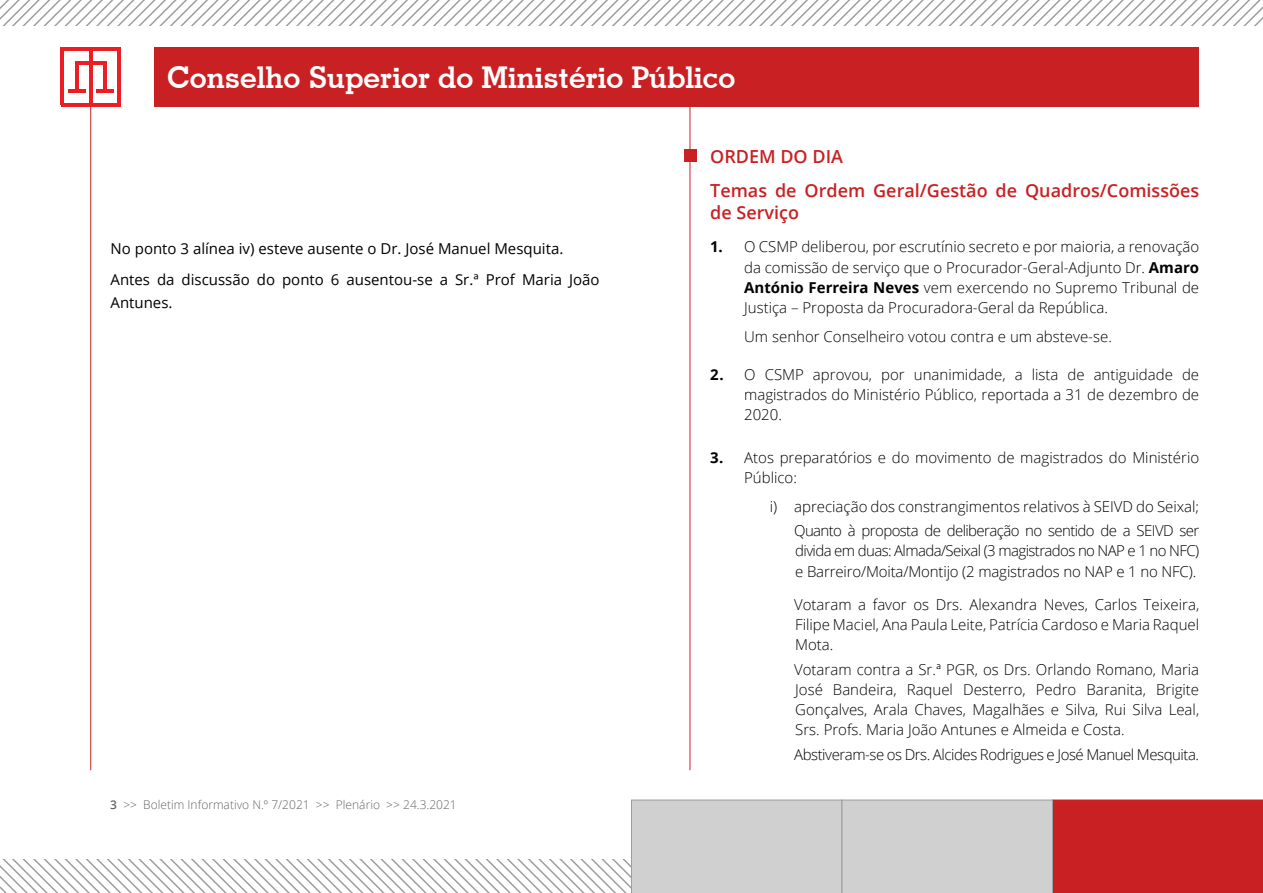
<style>
.page{position:relative;width:1263px;height:893px;background:#fff}
.page>*{position:absolute;margin:0;border:0;box-sizing:border-box;transform-origin:0 0}
.t1{font:700 30px "Geometric Slab 703 BT";color:#fff}
.titulo_texto{font:600 18px/21.6px "Open Sans";color:#c92123}
.titulo_texto_maiuscu{font:600 18px "Open Sans";color:#c92123}
.alínea_1{font:300 15px/20.2px "Open Sans";color:#000;text-align:justify}
.texto_miolo_light{font:300 15px/20.2px "Open Sans";color:#000;text-align:justify}
.t2{font:15px/22.5px "Open Sans";color:#000}
.texto_miolo_fim{font:300 15px/20.2px "Open Sans";color:#000;text-align:justify}
.alínea_1-2{font:300 15px "Open Sans";letter-spacing:-.03em;color:#000}
.texto_miolo_sem_núme{font:300 15px "Open Sans";color:#000}
.t3{font:300 12px "Open Sans";color:#646464}
.s1{font-weight:600}
.s2{font-weight:700}
</style>
<div class="page">
<svg style="left:0;top:800px;width:1263px;height:93px"></svg>
<div style="left:154px;top:47px;width:1045px;height:60px;background:#c92123"></div>
<hr style="left:90px;top:104px;width:1px;height:666px;background:#c92123">
<hr style="left:75px;top:61px;width:3px;height:31px;background:#ed1d24">
<hr style="left:61px;top:47px;width:3px;height:58px;background:#ed1d24">
<hr style="left:117px;top:49px;width:3px;height:56px;background:#ed1d24">
<hr style="left:61px;top:103px;width:59px;height:4px;background:#ed1d24">
<hr style="left:61px;top:47px;width:59px;height:4px;background:#ed1d24">
<hr style="left:89px;top:48px;width:3px;height:56px;background:#ed1d24">
<hr style="left:68px;top:89px;width:17px;height:4px;background:#ed1d24">
<hr style="left:103px;top:61px;width:3px;height:31px;background:#ed1d24">
<hr style="left:75px;top:61px;width:31px;height:4px;background:#ed1d24">
<hr style="left:96px;top:89px;width:18px;height:4px;background:#ed1d24">
<hr style="left:690px;top:104px;width:1px;height:666px;background:#c92123">
<svg style="left:0;top:0;width:1263px;height:26px"></svg>
<div style="left:684px;top:149px;width:12px;height:13px;background:#c92123"></div>
<h1 class="t1" style="left:167px;top:60px;width:570px">Conselho Superior do Ministério Público</h1>
<p class="t2" style="left:111px;top:237px;width:454px">No ponto 3 alínea iv) esteve ausente o Dr. José Manuel Mesquita.</p>
<p class="t2" style="left:111px;top:268px;width:491px">Antes da discussão do ponto 6 ausentou-se a Sr.ª Prof Maria João<br>Antunes.</p>
<p class="t3" style="left:110px;top:796px;width:348px"><span class="s1">3</span> &gt;&gt; Boletim Informativo N.º 7/2021 &gt;&gt; Plenário &gt;&gt; 24.3.2021</p>
<p class="titulo_texto_maiuscu" style="left:710px;top:144px;width:134px">ORDEM DO DIA</p>
<p class="titulo_texto" style="left:710px;top:179px;width:491px">Temas de Ordem Geral/Gestão de Quadros/Comissões de Serviço</p>
<p class="texto_miolo_light" style="left:744px;top:236px;width:456px;text-indent:-34px"><span class="s2">1.</span> O CSMP deliberou, por escrutínio secreto e por maioria, a renovação da comissão de serviço que o Procurador-Geral-Adjunto Dr. <span class="s2">Amaro António Ferreira Neves</span> vem exercendo no Supremo Tribunal de Justiça – Proposta da Procuradora-Geral da República.</p>
<p class="texto_miolo_sem_núme" style="left:744px;top:326px;width:369px">Um senhor Conselheiro votou contra e um absteve-se.</p>
<p class="texto_miolo_fim" style="left:744px;top:364px;width:456px;text-indent:-34px"><span class="s2">2.</span> O CSMP aprovou, por unanimidade, a lista de antiguidade de magistrados do Ministério Público, reportada a 31 de dezembro de 2020.</p>
<p class="texto_miolo_light" style="left:744px;top:447px;width:456px;text-indent:-34px"><span class="s2">3.</span> Atos preparatórios e do movimento de magistrados do Ministério<br>Público:</p>
<p class="alínea_1" style="left:770px;top:496px;width:431px">i) apreciação dos constrangimentos relativos à SEIVD do Seixal;</p>
<p class="alínea_1" style="left:794px;top:520px;width:407px">Quanto à proposta de deliberação no sentido de a SEIVD ser divida em duas: Almada/Seixal (3 magistrados no NAP e 1 no NFC) e Barreiro/Moita/Montijo (2 magistrados no NAP e 1 no NFC).</p>
<p class="alínea_1" style="left:794px;top:594px;width:407px">Votaram a favor os Drs. Alexandra Neves, Carlos Teixeira, Filipe Maciel, Ana Paula Leite, Patrícia Cardoso e Maria Raquel Mota.</p>
<p class="alínea_1" style="left:794px;top:659px;width:407px">Votaram contra a Sr.ª PGR, os Drs. Orlando Romano, Maria José Bandeira, Raquel Desterro, Pedro Baranita, Brigite Gonçalves, Arala Chaves, Magalhães e Silva, Rui Silva Leal, Srs. Profs. Maria João Antunes e Almeida e Costa.</p>
<p class="alínea_1-2" style="left:794px;top:744px;width:406px">Abstiveram-se os Drs. Alcides Rodrigues e José Manuel Mesquita.</p>
</div>
